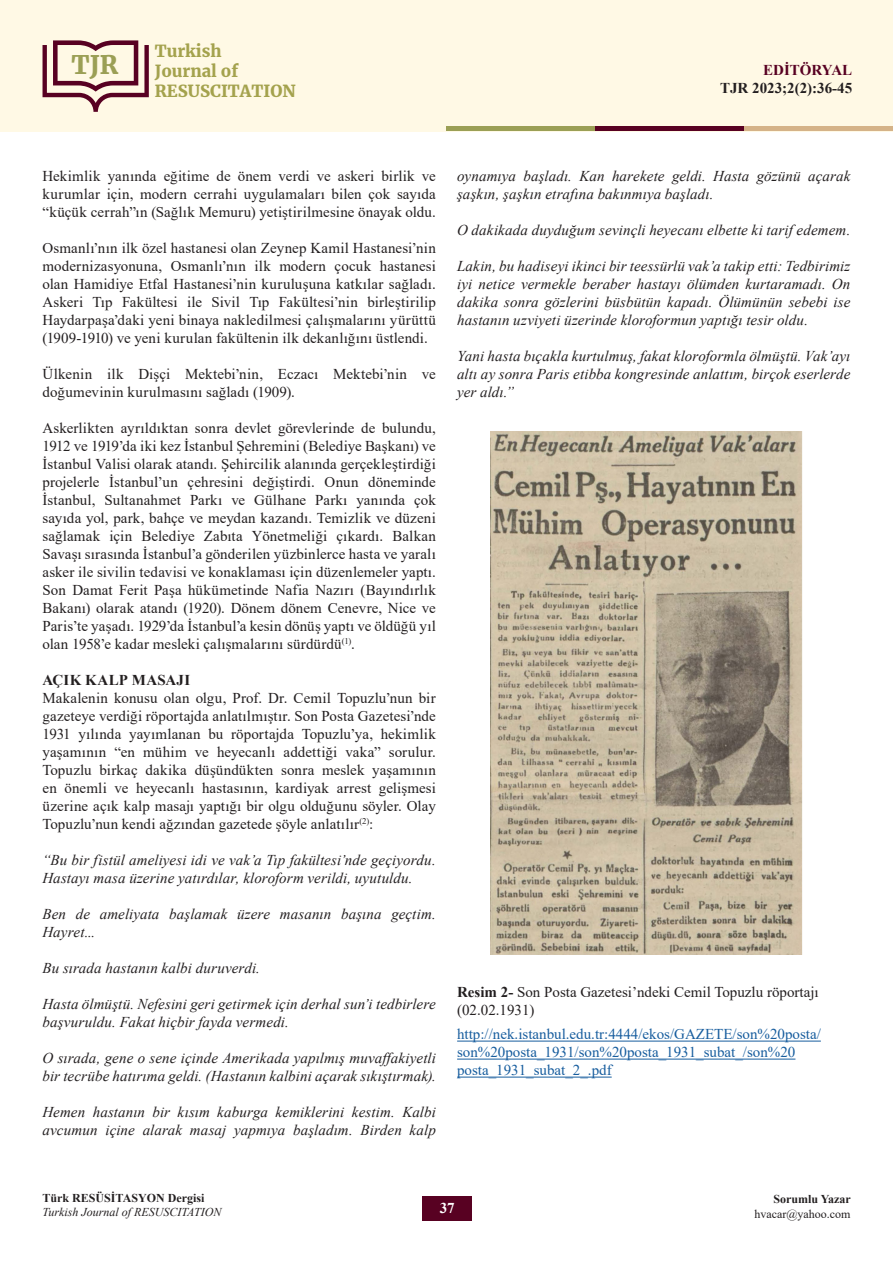
<style>
.page{position:relative;width:893px;height:1263px;background:#fff}
.page>*{position:absolute;margin:0;border:0;box-sizing:border-box;transform-origin:0 0}
.t1{font:900 25.35px "Merriweather";color:#9b9f55}
.t2{font:900 16.5px/19.8px "Merriweather";color:#a4a24d}
.t3{font:15px/18px "Times New Roman";letter-spacing:.005em;color:#231f20;text-align:justify}
.t4{font:italic 15px/18px "Times New Roman";letter-spacing:.005em;color:#231f20}
.t5{font:15px/18px "Times New Roman";color:#175d9e}
.t6{font:700 15px "Times New Roman";color:#231f20}
.t7{font:700 15px "Times New Roman";color:#580122}
.t8{font:700 15px "Times New Roman";color:#fff}
.t9{font:700 12px "Times New Roman";color:#231f20}
.t10{font:italic 12px "Times New Roman";color:#231f20}
.t11{font:12px "Times New Roman";color:#231f20}
.s1{font-weight:700}
</style>
<div class="page">
<div style="left:0;top:0;width:893px;height:131px;background:#fff9e5"></div>
<svg style="left:43px;top:40px;width:106px;height:72px"></svg>
<div style="left:446px;top:126px;width:149px;height:5px;background:#9b9f55"></div>
<div style="left:595px;top:126px;width:149px;height:5px;background:#580122"></div>
<div style="left:744px;top:126px;width:149px;height:5px;background:#d5b388"></div>
<div style="left:422px;top:1196px;width:50px;height:24px;background:#580122"></div>
<img style="left:490px;top:432px;width:313px;height:522px">
<hr style="left:457px;top:1041px;width:364px;height:1px;background:#175d9e">
<hr style="left:457px;top:1059px;width:338px;height:1px;background:#175d9e">
<hr style="left:457px;top:1077px;width:155px;height:1px;background:#175d9e">
<h1 class="t1" style="left:72px;top:47px;width:48px">TJR</h1>
<p class="t2" style="left:155px;top:41px;width:142px">Turkish<br>Journal of<br>RESUSCITATION</p>
<p class="t7" style="left:763px;top:59px;width:90px">EDİTÖRYAL</p>
<p class="t6" style="left:720px;top:77px;width:134px">TJR 2023;2(2):36-45</p>
<p class="t3" style="left:43px;top:166px;width:395px">Hekimlik yanında eğitime de önem verdi ve askeri birlik ve kurumlar için, modern cerrahi uygulamaları bilen çok sayıda “küçük cerrah”ın (Sağlık Memuru) yetiştirilmesine önayak oldu.</p>
<p class="t3" style="left:43px;top:238px;width:395px">Osmanlı’nın ilk özel hastanesi olan Zeynep Kamil Hastanesi’nin modernizasyonuna, Osmanlı’nın ilk modern çocuk hastanesi olan Hamidiye Etfal Hastanesi’nin kuruluşuna katkılar sağladı.<br>Askeri Tıp Fakültesi ile Sivil Tıp Fakültesi’nin birleştirilip Haydarpaşa’daki yeni binaya nakledilmesi çalışmalarını yürüttü (1909-1910) ve yeni kurulan fakültenin ilk dekanlığını üstlendi.</p>
<p class="t3" style="left:43px;top:364px;width:395px">Ülkenin ilk Dişçi Mektebi’nin, Eczacı Mektebi’nin ve doğumevinin kurulmasını sağladı (1909).</p>
<p class="t3" style="left:43px;top:418px;width:395px">Askerlikten ayrıldıktan sonra devlet görevlerinde de bulundu, 1912 ve 1919’da iki kez İstanbul Şehremini (Belediye Başkanı) ve İstanbul Valisi olarak atandı. Şehircilik alanında gerçekleştirdiği projelerle İstanbul’un çehresini değiştirdi. Onun döneminde İstanbul, Sultanahmet Parkı ve Gülhane Parkı yanında çok sayıda yol, park, bahçe ve meydan kazandı. Temizlik ve düzeni sağlamak için Belediye Zabıta Yönetmeliği çıkardı. Balkan Savaşı sırasında İstanbul’a gönderilen yüzbinlerce hasta ve yaralı asker ile sivilin tedavisi ve konaklaması için düzenlemeler yaptı.<br>Son Damat Ferit Paşa hükümetinde Nafia Nazırı (Bayındırlık Bakanı) olarak atandı (1920). Dönem dönem Cenevre, Nice ve Paris’te yaşadı. 1929’da İstanbul’a kesin dönüş yaptı ve öldüğü yıl olan 1958’e kadar mesleki çalışmalarını sürdürdü<sup>(1)</sup>.</p>
<p class="t6" style="left:43px;top:669px;width:149px">AÇIK KALP MASAJI</p>
<p class="t3" style="left:43px;top:688px;width:395px">Makalenin konusu olan olgu, Prof. Dr. Cemil Topuzlu’nun bir gazeteye verdiği röportajda anlatılmıştır. Son Posta Gazetesi’nde 1931 yılında yayımlanan bu röportajda Topuzlu’ya, hekimlik yaşamının “en mühim ve heyecanlı addettiği vaka” sorulur.<br>Topuzlu birkaç dakika düşündükten sonra meslek yaşamının en önemli ve heyecanlı hastasının, kardiyak arrest gelişmesi üzerine açık kalp masajı yaptığı bir olgu olduğunu söyler. Olay Topuzlu’nun kendi ağzından gazetede şöyle anlatılır<sup>(2)</sup>:</p>
<p class="t4" style="left:43px;top:850px;width:395px">“Bu bir fistül ameliyesi idi ve vak’a Tıp fakültesi’nde geçiyordu.<br>Hastayı masa üzerine yatırdılar, kloroform verildi, uyutuldu.</p>
<p class="t4" style="left:43px;top:904px;width:395px">Ben de ameliyata başlamak üzere masanın başına geçtim.<br>Hayret...</p>
<p class="t4" style="left:43px;top:958px;width:219px">Bu sırada hastanın kalbi duruverdi.</p>
<p class="t4" style="left:43px;top:994px;width:395px">Hasta ölmüştü. Nefesini geri getirmek için derhal sun’i tedbirlere başvuruldu. Fakat hiçbir fayda vermedi.</p>
<p class="t4" style="left:43px;top:1048px;width:395px">O sırada, gene o sene içinde Amerikada yapılmış muvaffakiyetli bir tecrübe hatırıma geldi. (Hastanın kalbini açarak sıkıştırmak).</p>
<p class="t4" style="left:43px;top:1102px;width:395px">Hemen hastanın bir kısım kaburga kemiklerini kestim. Kalbi avcumun içine alarak masaj yapmıya başladım. Birden kalp</p>
<p class="t4" style="left:457px;top:166px;width:395px">oynamıya başladı. Kan harekete geldi. Hasta gözünü açarak şaşkın, şaşkın etrafına bakınmıya başladı.</p>
<p class="t4" style="left:457px;top:220px;width:395px">O dakikada duyduğum sevinçli heyecanı elbette ki tarif edemem.</p>
<p class="t4" style="left:457px;top:256px;width:395px;text-align:justify">Lakin, bu hadiseyi ikinci bir teessürlü vak’a takip etti: Tedbirimiz iyi netice vermekle beraber hastayı ölümden kurtaramadı. On dakika sonra gözlerini büsbütün kapadı. Ölümünün sebebi ise hastanın uzviyeti üzerinde kloroformun yaptığı tesir oldu.</p>
<p class="t4" style="left:457px;top:346px;width:395px;text-align:justify">Yani hasta bıçakla kurtulmuş, fakat kloroformla ölmüştü. Vak’ayı altı ay sonra Paris etibba kongresinde anlattım, birçok eserlerde yer aldı.”</p>
<p class="t3" style="left:457px;top:982px;width:363px"><span class="s1">Resim 2-</span> Son Posta Gazetesi’ndeki Cemil Topuzlu röportajı (02.02.1931)</p>
<p class="t5" style="left:457px;top:1025px;width:365px">http://nek.istanbul.edu.tr:4444/ekos/GAZETE/son%20posta/ son%20posta_1931/son%20posta_1931_subat_/son%20 posta_1931_subat_2_.pdf</p>
<p class="t9" style="left:43px;top:1189px;width:163px">Türk RESÜSİTASYON Dergisi</p>
<p class="t10" style="left:43px;top:1204px;width:181px">Turkish Journal of RESUSCITATION</p>
<p class="t8" style="left:440px;top:1197px;width:16px">37</p>
<p class="t9" style="left:773px;top:1191px;width:79px">Sorumlu Yazar</p>
<p class="t11" style="left:754px;top:1205px;width:98px">hvacar@yahoo.com</p>
</div>
